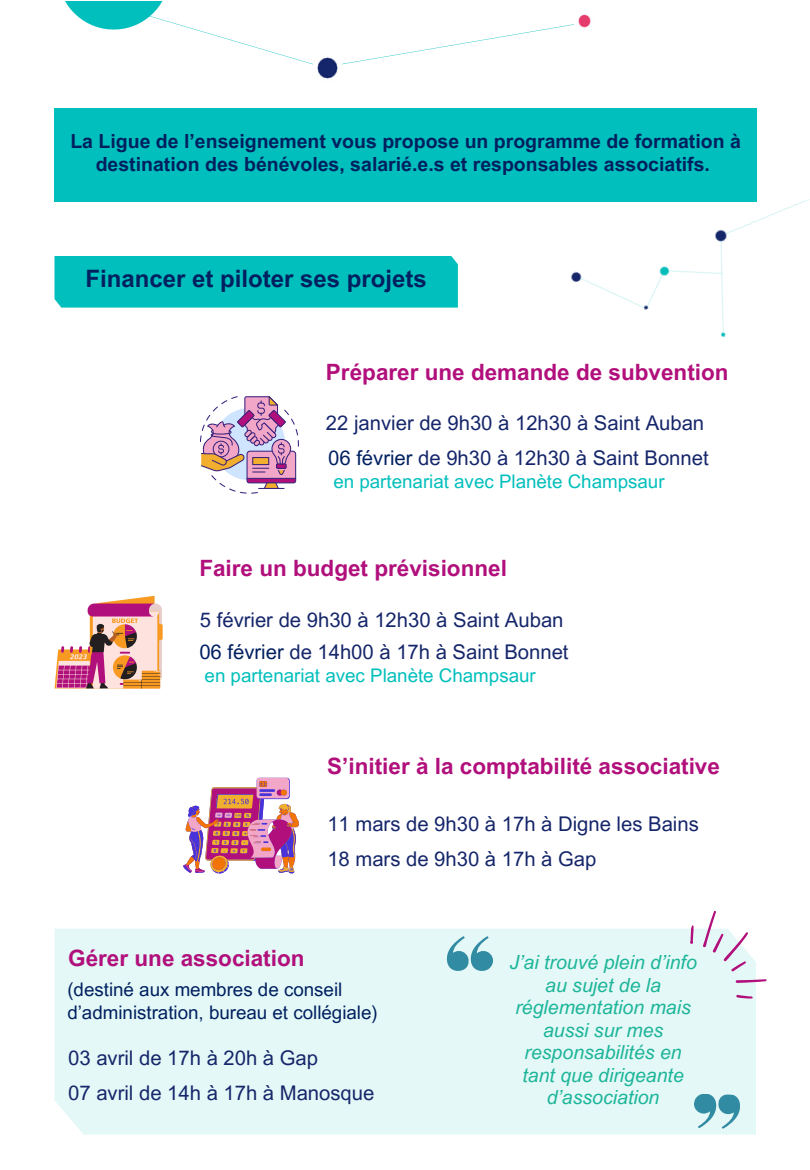
<style>
.page{position:relative;width:810px;height:1170px;background:#fff}
.page>*{position:absolute;margin:0;border:0;box-sizing:border-box;transform-origin:0 0}
.t1{font:700 24px "Arial MT Pro";color:#002060}
.t2{font:700 22.5px "Arial MT Pro";color:#b10f7b}
.t3{font:20.25px "Arial MT Pro";color:#15266a}
.t4{font:700 19.5px/22.5px "Arial MT Pro";color:#002060;text-align:center}
.t5{font:italic 19.5px/22.5px "Arial MT Pro";color:#1db599;text-align:center}
.t6{font:18.75px "Arial MT Pro";color:#00bfbc}
.t7{font:18.75px/22.5px "Arial MT Pro";color:#002060}
.s1{color:#002060}
</style>
<div class="page">
<div style="left:54px;top:108px;width:703px;height:93px;background:#00bfbc"></div>
<svg style="left:342px;top:24px;width:232px;height:40px"></svg>
<svg style="left:65px;top:1px;width:248px;height:63px"></svg>
<img style="left:578px;top:14px;width:13px;height:14px">
<img style="left:317px;top:57px;width:25px;height:22px">
<img style="left:564px;top:199px;width:246px;height:139px">
<div style="left:54px;top:256px;width:404px;height:52px;background:#00bfbc"></div>
<svg style="left:200px;top:396px;width:99px;height:98px"></svg>
<svg style="left:55px;top:596px;width:107px;height:92px"></svg>
<div style="left:54px;top:929px;width:702px;height:206px;background:#e4f8f7"></div>
<svg style="left:447px;top:936px;width:46px;height:35px"></svg>
<svg style="left:703px;top:910px;width:64px;height:89px"></svg>
<svg style="left:690px;top:925px;width:4px;height:19px"></svg>
<svg style="left:694px;top:1094px;width:46px;height:35px"></svg>
<img style="left:183px;top:778px;width:116px;height:95px">
<p class="t4" style="left:70px;top:133px;width:672px">La Ligue de l’enseignement vous propose un programme de formation à destination des bénévoles, salarié.e.s et responsables associatifs.</p>
<p class="t1" style="left:86px;top:270px;width:343px">Financer et piloter ses projets</p>
<h1 class="t2" style="left:326px;top:363px;width:404px">Préparer une demande de subvention</h1>
<p class="t3" style="left:326px;top:416px;width:380px">22 janvier de 9h30 à 12h30 à Saint Auban</p>
<h1 class="t3" style="left:328px;top:451px;width:382px"><span class="s1">06 février</span> de 9h30 à 12h30 à Saint Bonnet</h1>
<p class="t6" style="left:333px;top:474px;width:333px">en partenariat avec Planète Champsaur</p>
<h1 class="t2" style="left:199px;top:560px;width:309px">Faire un budget prévisionnel</h1>
<p class="t3" style="left:200px;top:613px;width:365px">5 février de 9h30 à 12h30 à Saint Auban</p>
<p class="t3" style="left:199px;top:645px;width:371px"><span class="s1">06 février</span> de 14h00 à 17h à Saint Bonnet</p>
<p class="t6" style="left:205px;top:668px;width:333px">en partenariat avec Planète Champsaur</p>
<p class="t2" style="left:327px;top:758px;width:394px">S’initier à la comptabilité associative</p>
<p class="t3" style="left:327px;top:816px;width:373px">11 mars de 9h30 à 17h à Digne les Bains</p>
<p class="t3" style="left:327px;top:851px;width:271px">18 mars de 9h30 à 17h à Gap</p>
<p class="t2" style="left:68px;top:949px;width:238px">Gérer une association</p>
<p class="t5" style="left:509px;top:954px;width:189px">J’ai trouvé plein d’info au sujet de la réglementation mais aussi sur mes responsabilités en tant que dirigeante d’association</p>
<p class="t7" style="left:67px;top:981px;width:312px">(destiné aux membres de conseil d’administration, bureau et collégiale)</p>
<p class="t3" style="left:68px;top:1050px;width:251px">03 avril de 17h à 20h à Gap</p>
<h1 class="t3" style="left:68px;top:1085px;width:308px">07 avril de 14h à 17h à Manosque</h1>
</div>
